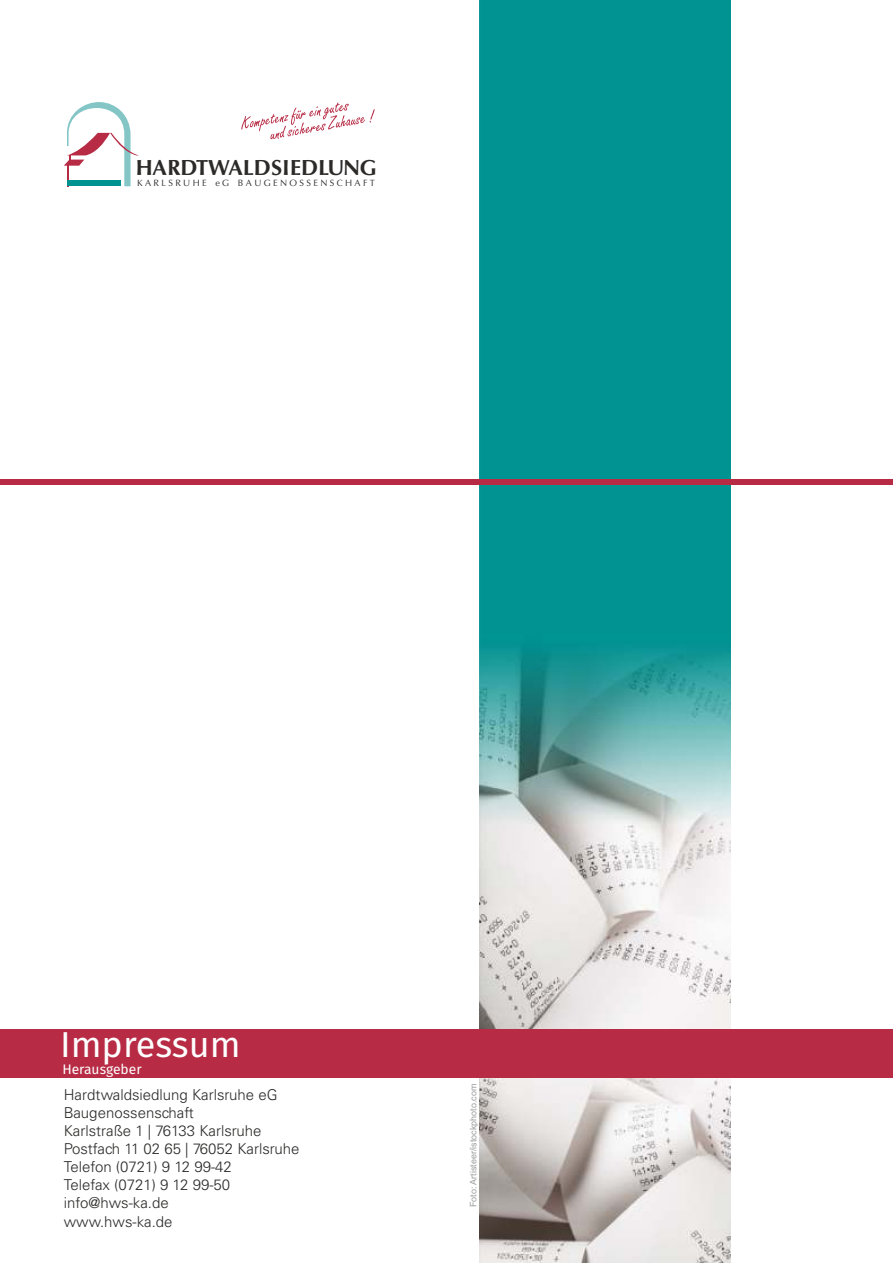
<style>
.page{position:relative;width:893px;height:1263px;background:#fff}
.page>*{position:absolute;margin:0;border:0;box-sizing:border-box;transform-origin:0 0}
.t1{font:36px "Fira Sans";color:#fefefe}
.t2{font:33.75px "Iris UPC Bold";letter-spacing:-.005em;color:#2b2a29}
.t3{font:300 15px/18.1px "Univers LT Std";color:#2b2a29}
.t4{font:14.25px "Iris UPC";letter-spacing:.165em;color:#2b2a29}
.t5{font:13.8px "Fira Sans";color:#fefefe}
.t6{font:9px "Arial";color:#9d9e9e}
</style>
<div class="page">
<img style="left:480px;top:0;width:251px;height:1263px">
<div style="left:0;top:480px;width:893px;height:5px;background:#b72b45"></div>
<div style="left:0;top:1029px;width:893px;height:48px;background:#b72b45"></div>
<svg style="left:64px;top:102px;width:75px;height:84px"></svg>
<svg style="left:241px;top:102px;width:134px;height:37px"></svg>
<h2 class="t2" style="left:136px;top:146px;width:242px">HARDTWALDSIEDLUNG</h2>
<p class="t4" style="left:137px;top:174px;width:239px">KARLSRUHE eG BAUGENOSSENSCHAFT</p>
<h1 class="t1" style="left:60px;top:1023px;width:182px">Impressum</h1>
<p class="t5" style="left:62px;top:1061px;width:81px">Herausgeber</p>
<p class="t3" style="left:64px;top:1087px;width:237px">Hardtwaldsiedlung Karlsruhe eG<br>Baugenossenschaft<br>Karlstraße 1 | 76133 Karlsruhe<br>Postfach 11 02 65 | 76052 Karlsruhe<br>Telefon (0721) 9 12 99-42<br>Telefax (0721) 9 12 99-50 info@hws-ka.de<br>www.hws-ka.de</p>
<p class="t6" style="left:470px;top:1207px;width:125px;rotate:-90deg">Foto: Artisteer/istockphoto.com</p>
</div>
